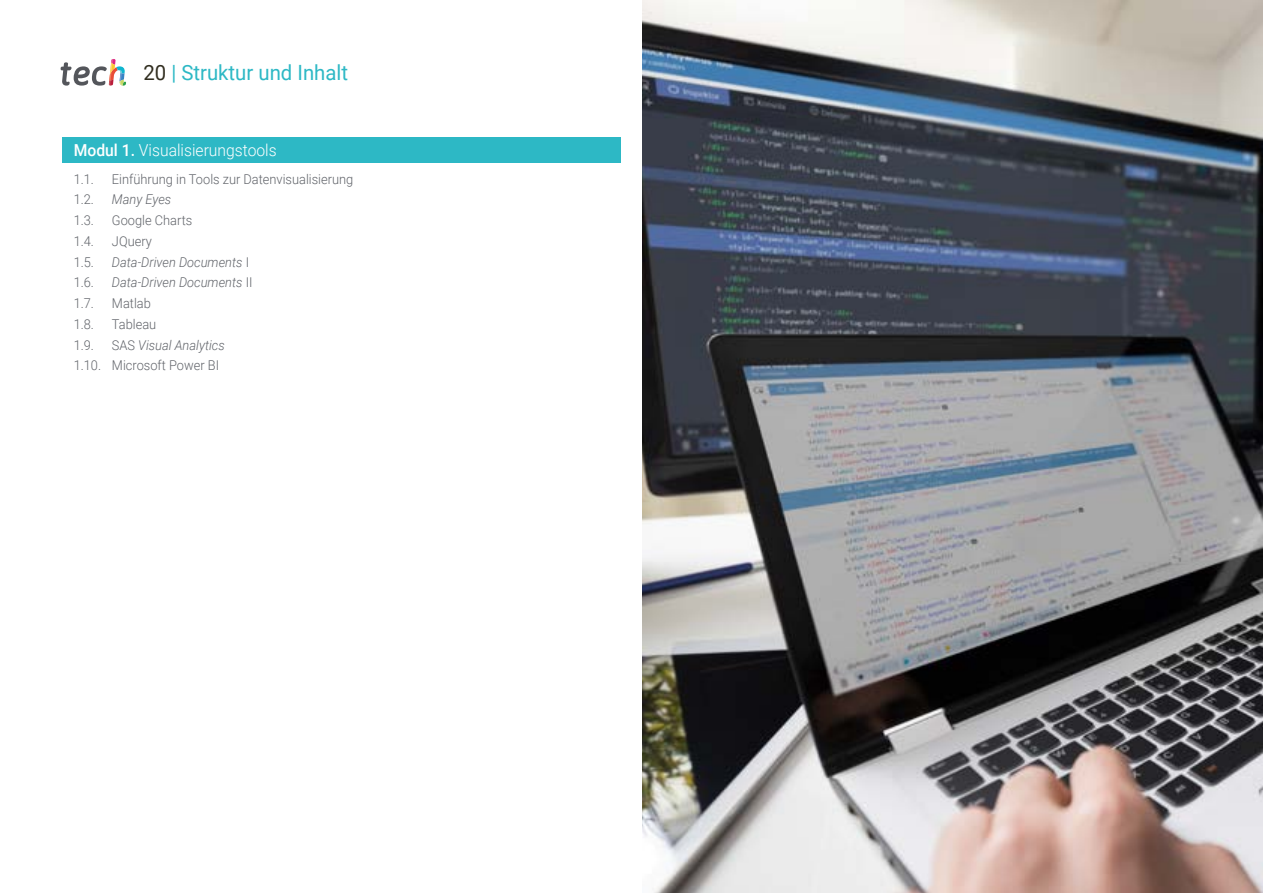
<style>
.page{position:relative;width:1263px;height:893px;background:#fff}
.page>*{position:absolute;margin:0;border:0;box-sizing:border-box;transform-origin:0 0}
.t1{font:21px "Roboto";color:#2db8c5}
.t2{font:300 16.5px "Roboto";color:#fff;scale:.95 1}
.t3{font:300 13.5px/20.7px "Roboto";color:#61646a;scale:.95 1}
.t4{font:italic 300 13.5px "Roboto";color:#61646a;scale:.95 1}
.s1{color:#312e20}
.s2{font-weight:500}
.s3{font-style:normal}
.s4{font-style:italic}
</style>
<div class="page">
<div style="left:63px;top:138px;width:558px;height:25px;background:#2db8c5"></div>
<svg style="left:61px;top:59px;width:65px;height:27px"></svg>
<img style="left:642px;top:0;width:621px;height:893px">
<h1 class="t1" style="left:144px;top:57px;width:206px"><span class="s1">20</span> | Struktur und Inhalt</h1>
<p class="t2" style="left:74px;top:139px;width:215px"><span class="s2">Modul 1.</span> Visualisierungstools</p>
<p class="t3" style="left:74px;top:168px;width:23px">1.1.</p>
<p class="t3" style="left:112px;top:168px;width:255px">Einführung in Tools zur Datenvisualisierung</p>
<p class="t3" style="left:74px;top:189px;width:23px">1.2.</p>
<p class="t4" style="left:112px;top:190px;width:64px">Many Eyes</p>
<p class="t3" style="left:74px;top:209px;width:23px">1.3.</p>
<p class="t3" style="left:112px;top:209px;width:86px">Google Charts</p>
<p class="t3" style="left:74px;top:230px;width:23px">1.4.</p>
<p class="t3" style="left:112px;top:230px;width:44px">JQuery</p>
<p class="t3" style="left:74px;top:251px;width:23px">1.5.</p>
<p class="t4" style="left:112px;top:252px;width:146px">Data-Driven Documents <span class="s3">I</span></p>
<p class="t3" style="left:74px;top:272px;width:23px">1.6.</p>
<p class="t4" style="left:112px;top:273px;width:149px">Data-Driven Documents <span class="s3">II</span></p>
<p class="t3" style="left:74px;top:292px;width:23px">1.7.</p>
<p class="t3" style="left:112px;top:292px;width:42px">Matlab</p>
<p class="t3" style="left:74px;top:313px;width:23px">1.8.</p>
<p class="t3" style="left:112px;top:313px;width:48px">Tableau</p>
<p class="t3" style="left:74px;top:334px;width:23px">1.9.</p>
<p class="t3" style="left:74px;top:334px;width:161px;text-indent:38px">SAS <span class="s4">Visual Analytics<br></span>1.10. Microsoft Power BI</p>
</div>
